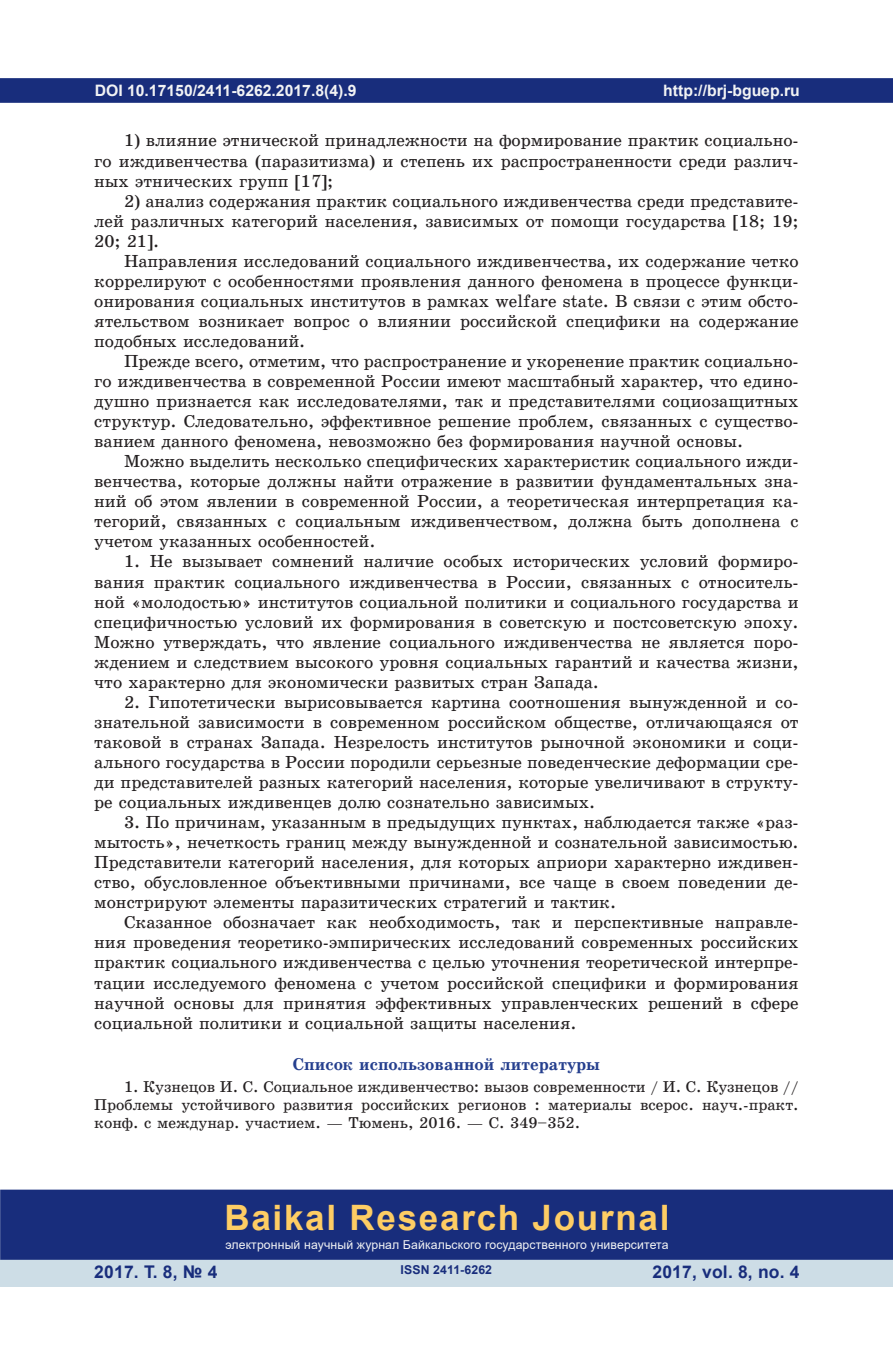
<style>
.page{position:relative;width:893px;height:1360px;background:#fff}
.page>*{position:absolute;margin:0;border:0;box-sizing:border-box;transform-origin:0 0}
.t1{font:700 35px "Arial";letter-spacing:.05em;color:#fecd64}
.t2{font:17.5px/20.1px "School Book C";color:#231f20;text-align:justify}
.t3{font:700 17.5px "Arial";letter-spacing:.01em;color:#182d7c}
.t4{font:17.15px "School Book C Bold";color:#253f8e}
.t5{font:15.75px/17.8px "School Book C";color:#231f20;text-align:justify}
.t6{font:700 15.75px "Arial";color:#f2f3f4}
.t7{font:12.25px "Arial";letter-spacing:.01em;color:#f2f3f4}
.t8{font:700 12.25px "Arial";letter-spacing:.01em;color:#182d7c}
</style>
<div class="page">
<div style="left:1px;top:79px;width:891px;height:23px;background:#182d7c"></div>
<div style="left:0;top:78px;width:893px;height:25px;border:2px solid #182d7c"></div>
<div style="left:0;top:1258px;width:893px;height:28px;background:#cddde6"></div>
<div style="left:1px;top:1190px;width:891px;height:68px;background:#182d7c"></div>
<div style="left:0;top:1189px;width:893px;height:70px;border:2px solid #182d7c"></div>
<p class="t6" style="left:95px;top:79px;width:263px">DOI 10.17150/2411-6262.2017.8(4).9</p>
<p class="t2" style="left:94px;top:131px;width:706px;text-indent:30px">1) влияние этнической принадлежности на формирование практик социально&shy;го иждивенчества (паразитизма) и степень их распространенности среди различ&shy;ных этнических групп [17];</p>
<p class="t2" style="left:94px;top:191px;width:706px;text-indent:30px">2) анализ содержания практик социального иждивенчества среди представите&shy;лей различных категорий населения, зависимых от помощи государства [18; 19; 20; 21].</p>
<p class="t2" style="left:94px;top:251px;width:706px;text-indent:30px">Направления исследований социального иждивенчества, их содержание четко коррелируют с особенностями проявления данного феномена в процессе функци&shy;онирования социальных институтов в рамках welfare state. В связи с этим обсто&shy;ятельством возникает вопрос о влиянии российской специфики на содержание подобных исследований.</p>
<p class="t2" style="left:94px;top:351px;width:706px;text-indent:30px">Прежде всего, отметим, что распространение и укоренение практик социально&shy;го иждивенчества в современной России имеют масштабный характер, что едино&shy;душно признается как исследователями, так и представителями социозащитных структур. Следовательно, эффективное решение проблем, связанных с существо&shy;ванием данного феномена, невозможно без формирования научной основы.</p>
<p class="t2" style="left:94px;top:451px;width:706px;text-indent:30px">Можно выделить несколько специфических характеристик социального ижди&shy;венчества, которые должны найти отражение в развитии фундаментальных зна&shy;ний об этом явлении в современной России, а теоретическая интерпретация ка&shy;тегорий, связанных с социальным иждивенчеством, должна быть дополнена с учетом указанных особенностей.</p>
<p class="t2" style="left:94px;top:551px;width:706px;text-indent:30px">1. Не вызывает сомнений наличие особых исторических условий формиро&shy;вания практик социального иждивенчества в России, связанных с относитель&shy;ной «молодостью» институтов социальной политики и социального государства и специфичностью условий их формирования в советскую и постсоветскую эпоху.<br>Можно утверждать, что явление социального иждивенчества не является поро&shy;ждением и следствием высокого уровня социальных гарантий и качества жизни, что характерно для экономически развитых стран Запада.</p>
<p class="t2" style="left:94px;top:692px;width:706px;text-indent:30px">2. Гипотетически вырисовывается картина соотношения вынужденной и со&shy;знательной зависимости в современном российском обществе, отличающаяся от таковой в странах Запада. Незрелость институтов рыночной экономики и соци&shy;ального государства в России породили серьезные поведенческие деформации сре&shy;ди представителей разных категорий населения, которые увеличивают в структу&shy;ре социальных иждивенцев долю сознательно зависимых.</p>
<p class="t2" style="left:94px;top:812px;width:706px;text-indent:30px">3. По причинам, указанным в предыдущих пунктах, наблюдается также «раз&shy;мытость», нечеткость границ между вынужденной и сознательной зависимостью.<br>Представители категорий населения, для которых априори характерно иждивен&shy;ство, обусловленное объективными причинами, все чаще в своем поведении де&shy;монстрируют элементы паразитических стратегий и тактик.</p>
<p class="t2" style="left:94px;top:912px;width:706px;text-indent:30px">Сказанное обозначает как необходимость, так и перспективные направле&shy;ния проведения теоретико-эмпирических исследований современных российских практик социального иждивенчества с целью уточнения теоретической интерпре&shy;тации исследуемого феномена с учетом российской специфики и формирования научной основы для принятия эффективных управленческих решений в сфере социальной политики и социальной защиты населения.</p>
<p class="t4" style="left:293px;top:1055px;width:309px">Список использованной литературы</p>
<p class="t5" style="left:94px;top:1078px;width:706px;text-indent:30px">1. Кузнецов И. С. Социальное иждивенчество: вызов современности / И. С. Кузнецов // Проблемы устойчивого развития российских регионов : материалы всерос. науч.-практ. конф. с междунар. участием. — Тюмень, 2016. — С. 349–352.</p>
<p class="t6" style="left:663px;top:79px;width:138px">http://brj-bguep.ru</p>
<h1 class="t1" style="left:224px;top:1192px;width:447px">Baikal Research Journal</h1>
<p class="t7" style="left:225px;top:1236px;width:445px">электронный научный журнал Байкальского государственного университета</p>
<p class="t8" style="left:401px;top:1261px;width:93px">ISSN 2411-6262</p>
<p class="t3" style="left:94px;top:1259px;width:125px">2017. Т. 8, № 4</p>
<p class="t3" style="left:652px;top:1259px;width:149px">2017, vol. 8, no. 4</p>
</div>
